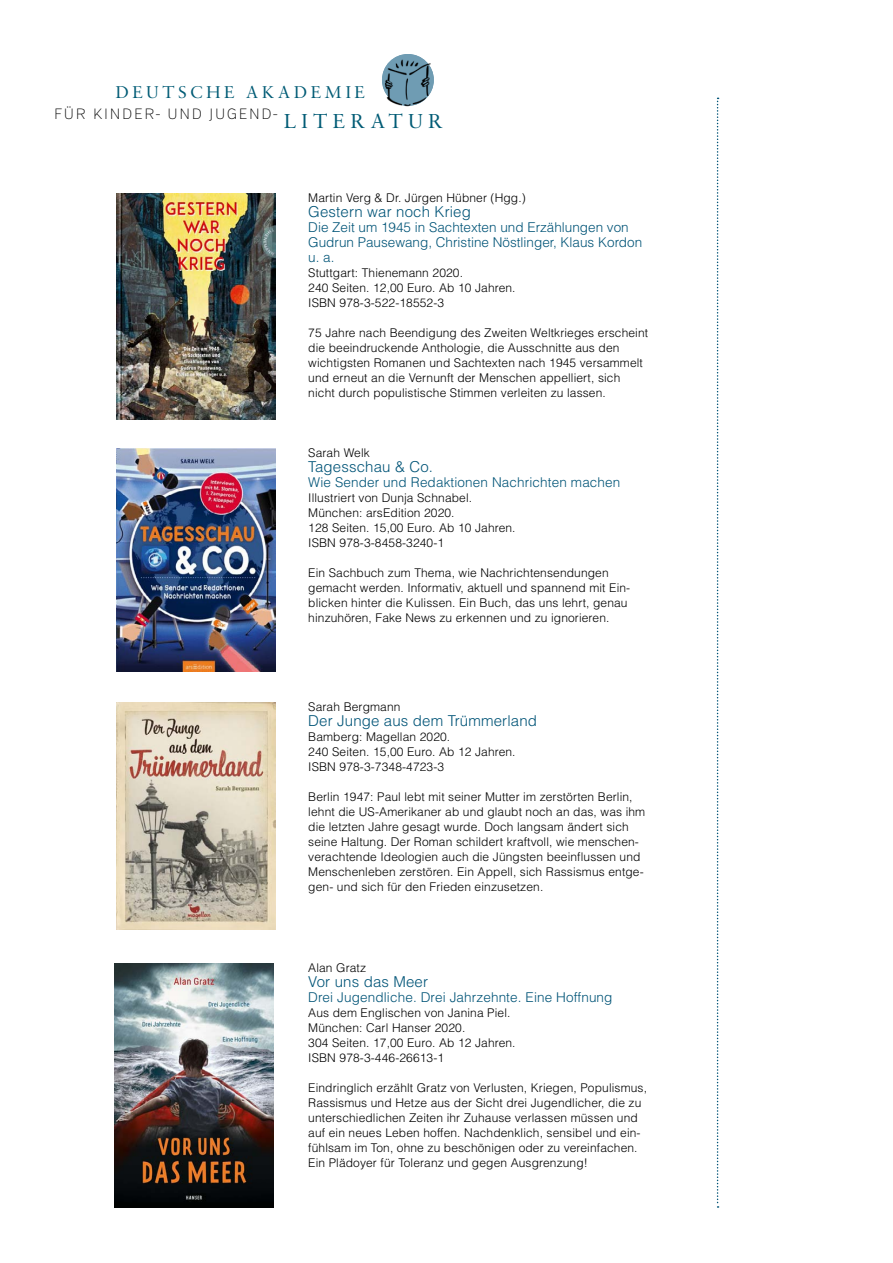
<style>
.page{position:relative;width:893px;height:1263px;background:#fff}
.page>*{position:absolute;margin:0;border:0;box-sizing:border-box;transform-origin:0 0}
.t1{font:21.6px "Sabon MT Std";color:#005b75}
.t2{font:18.3px "Sabon MT Std";letter-spacing:.18em;color:#005b75}
.t3{font:300 15px "Helvetica LT Pro";letter-spacing:.01em;color:#005477}
.t4{font:200 14.85px "Verb";letter-spacing:.11em;color:#000}
.t5{font:300 13.5px/15px "Helvetica LT Pro";color:#005477}
.t6{font:300 12px/15px "Helvetica LT Pro";letter-spacing:.01em;color:#000}
.s1{font-family:"Sabon MT Std";font-weight:400;font-size:21.6px;color:#005b75}
</style>
<div class="page">
<img style="left:382px;top:57px;width:52px;height:50px">
<svg style="left:717px;top:98px;width:2px;height:1110px"></svg>
<img style="left:116px;top:703px;width:160px;height:227px">
<img style="left:116px;top:448px;width:160px;height:224px">
<img style="left:114px;top:963px;width:160px;height:245px">
<img style="left:116px;top:193px;width:160px;height:226px">
<h2 class="t2" style="left:115px;top:81px;width:251px">DEUTSCHE AKADEMIE</h2>
<p class="t4" style="left:54px;top:105px;width:263px">FÜR KINDER- UND JUGEND- <span class="s1">LITE</span></p>
<h1 class="t1" style="left:350px;top:107px;width:39px">RATU</h1>
<h1 class="t1" style="left:428px;top:107px;width:17px">R</h1>
<p class="t6" style="left:308px;top:190px;width:219px">Martin Verg &amp; Dr. Jürgen Hübner (Hgg.)</p>
<p class="t3" style="left:308px;top:202px;width:164px">Gestern war noch Krieg</p>
<p class="t5" style="left:308px;top:220px;width:335px">Die Zeit um 1945 in Sachtexten und Erzählungen von<br>Gudrun Pausewang, Christine Nöstlinger, Klaus Kordon u. a.</p>
<p class="t6" style="left:308px;top:265px;width:209px">Stuttgart: Thienemann 2020.<br>240 Seiten. 12,00 Euro. Ab 10 Jahren.<br>ISBN 978-3-522-18552-3</p>
<p class="t6" style="left:308px;top:325px;width:341px">75 Jahre nach Beendigung des Zweiten Weltkrieges erscheint die beeindruckende Anthologie, die Ausschnitte aus den wichtigsten Romanen und Sachtexten nach 1945 versammelt und erneut an die Vernunft der Menschen appelliert, sich nicht durch populistische Stimmen verleiten zu lassen.</p>
<p class="t6" style="left:308px;top:445px;width:63px">Sarah Welk</p>
<p class="t3" style="left:308px;top:457px;width:126px">Tagesschau &amp; Co.</p>
<p class="t5" style="left:308px;top:474px;width:314px">Wie Sender und Redaktionen Nachrichten machen</p>
<p class="t6" style="left:308px;top:490px;width:209px">Illustriert von Dunja Schnabel.<br>München: arsEdition 2020.<br>128 Seiten. 15,00 Euro. Ab 10 Jahren.<br>ISBN 978-3-8458-3240-1</p>
<p class="t6" style="left:308px;top:565px;width:323px">Ein Sachbuch zum Thema, wie Nachrichtensendungen gemacht werden. Informativ, aktuell und spannend mit Ein&shy;blicken hinter die Kulissen. Ein Buch, das uns lehrt, genau hinzuhören, Fake News zu erkennen und zu ignorieren.</p>
<p class="t6" style="left:308px;top:699px;width:94px">Sarah Bergmann</p>
<p class="t3" style="left:308px;top:712px;width:230px">Der Junge aus dem Trümmerland</p>
<p class="t6" style="left:308px;top:729px;width:209px">Bamberg: Magellan 2020.<br>240 Seiten. 15,00 Euro. Ab 12 Jahren.<br>ISBN 978-3-7348-4723-3</p>
<p class="t6" style="left:308px;top:789px;width:338px">Berlin 1947: Paul lebt mit seiner Mutter im zerstörten Berlin, lehnt die US-Amerikaner ab und glaubt noch an das, was ihm die letzten Jahre gesagt wurde. Doch langsam ändert sich seine Haltung. Der Roman schildert kraftvoll, wie menschen&shy;verachtende Ideologien auch die Jüngsten beeinflussen und Menschenleben zerstören. Ein Appell, sich Rassismus entge&shy;gen- und sich für den Frieden einzusetzen.</p>
<p class="t6" style="left:308px;top:960px;width:59px">Alan Gratz</p>
<p class="t3" style="left:308px;top:972px;width:121px">Vor uns das Meer</p>
<p class="t5" style="left:308px;top:989px;width:306px">Drei Jugendliche. Drei Jahrzehnte. Eine Hoffnung</p>
<p class="t6" style="left:308px;top:1005px;width:209px">Aus dem Englischen von Janina Piel.<br>München: Carl Hanser 2020.<br>304 Seiten. 17,00 Euro. Ab 12 Jahren.<br>ISBN 978-3-446-26613-1</p>
<p class="t6" style="left:308px;top:1080px;width:340px">Eindringlich erzählt Gratz von Verlusten, Kriegen, Populismus, Rassismus und Hetze aus der Sicht drei Jugendlicher, die zu unterschiedlichen Zeiten ihr Zuhause verlassen müssen und auf ein neues Leben hoffen. Nachdenklich, sensibel und ein&shy;fühlsam im Ton, ohne zu beschönigen oder zu vereinfachen.<br>Ein Plädoyer für Toleranz und gegen Ausgrenzung!</p>
</div>
